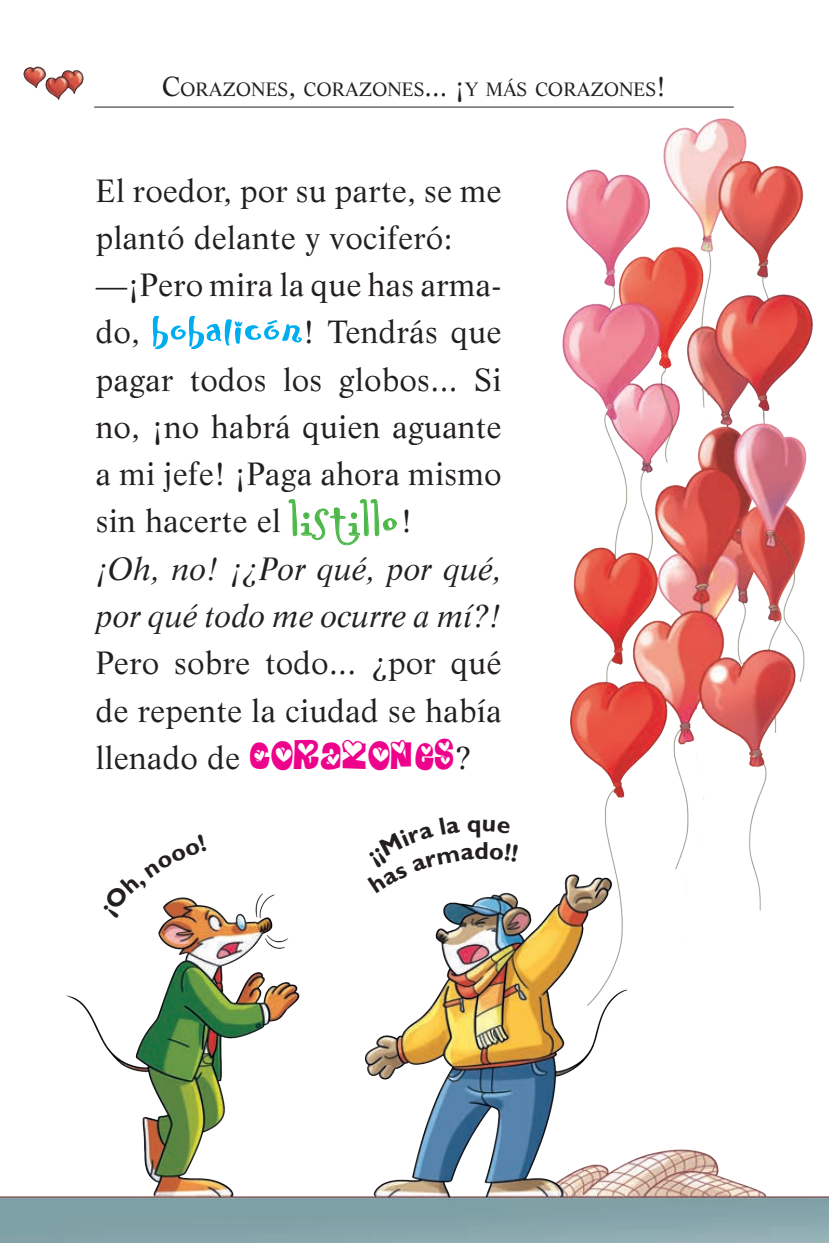
<style>
.page{position:relative;width:829px;height:1243px;background:#fff}
.page>*{position:absolute;margin:0;border:0;box-sizing:border-box;transform-origin:0 0}
.t1{font:31.5px/47.2px "Life LT Std";letter-spacing:.015em;color:#231f20}
.t2{font:700 24.75px "Gill Sans Std";color:#231f20}
.t3{font:18.9px "Life LT Std";color:#231f20}
.s1{font-size:27px}
.s2{font-family:"Day Dream";font-size:49.5px;color:#4cb848}
.s3{font-style:italic}
.s4{font-family:"Heartland";font-size:40.5px;color:#ed028c}
</style>
<div class="page">
<img style="left:0;top:106px;width:829px;height:1136px">
<svg style="left:153px;top:316px;width:149px;height:33px"></svg>
<img style="left:0;top:66px;width:87px;height:50px">
<hr style="left:94px;top:107px;width:639px;height:1px;background:#231f20">
<svg style="left:367px;top:817px;width:151px;height:76px"></svg>
<svg style="left:103px;top:833px;width:104px;height:86px"></svg>
<p class="t3" style="left:162px;top:77px;width:506px"><span class="s1">C</span>ORAZONES<span class="s1">,</span> CORAZONES<span class="s1">... ¡</span>Y MÁS CORAZONES<span class="s1">!</span></p>
<p class="t1" style="left:96px;top:167px;width:407px">El roedor, por su parte, se me plantó delante y vociferó: —¡Pero mira la que has arma&shy;do,</p>
<p class="t1" style="left:96px;top:308px;width:407px;text-indent:207px">! Tendrás que pagar todos los globos... Si no, ¡no habrá quien aguante a mi jefe! ¡Paga ahora mismo sin hacerte el <span class="s2">listillo</span>!<br><span class="s3">¡Oh, no! ¡¿Por qué, por qué, por qué todo me ocurre a mí?!</span></p>
<p class="t1" style="left:96px;top:639px;width:407px;text-align:justify">Pero sobre todo... ¿por qué de repente la ciudad se había llenado de <span class="s4">CORAZONES</span>?</p>
<p class="t2" style="left:474px;top:836px;width:16px">d</p>
</div>
